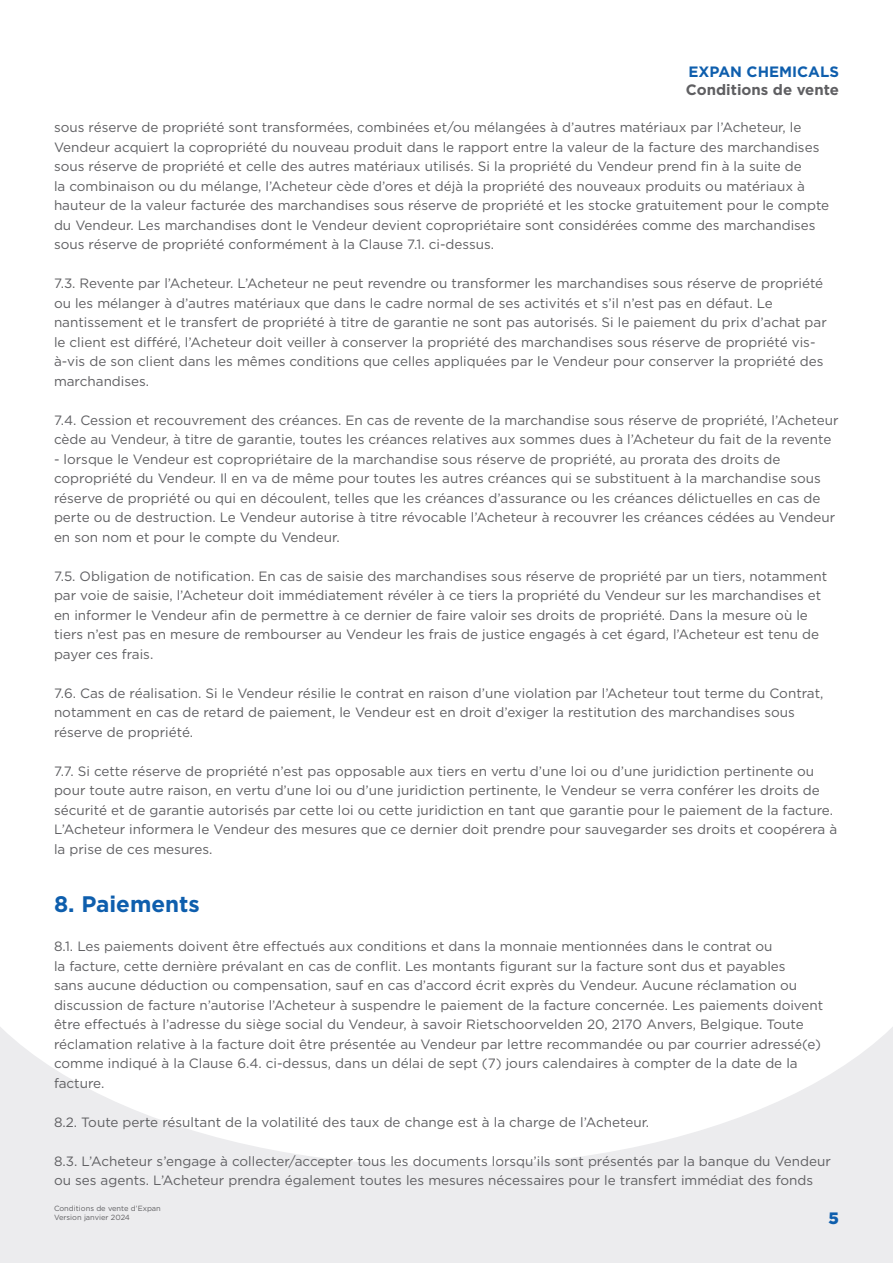
<style>
.page{position:relative;width:893px;height:1263px;background:#fff}
.page>*{position:absolute;margin:0;border:0;box-sizing:border-box;transform-origin:0 0}
.Body{font:700 22.5px "Gotham";color:#0e5ead}
.t1{font:900 16.5px "Gotham";color:#0e5ead}
.t2{font:700 15px "Gotham";color:#5f5f62}
.t3{font:700 15px "Gotham";color:#0e5ead}
.Body-2{font:13.5px/19.5px "Gotham";color:#5f5f62}
.t4{font:7.5px/9px "Gotham";color:#5f5f62}
</style>
<div class="page">
<div style="left:0;top:913px;width:893px;height:350px;background:#ececee"></div>
<svg style="left:0;top:913px;width:893px;height:253px;fill:#fff"></svg>
<p class="t3" style="left:688px;top:63px;width:152px">EXPAN CHEMICALS</p>
<p class="t2" style="left:686px;top:81px;width:155px">Conditions de vente</p>
<p class="Body-2" style="left:54px;top:117px;width:777px">sous réserve de propriété sont transformées, combinées et/ou mélangées à d’autres matériaux par l’Acheteur, le Vendeur acquiert la copropriété du nouveau produit dans le rapport entre la valeur de la facture des marchandises sous réserve de propriété et celle des autres matériaux utilisés. Si la propriété du Vendeur prend fin à la suite de<br>la combinaison ou du mélange, l’Acheteur cède d’ores et déjà la propriété des nouveaux produits ou matériaux à hauteur de la valeur facturée des marchandises sous réserve de propriété et les stocke gratuitement pour le compte du Vendeur. Les marchandises dont le Vendeur devient copropriétaire sont considérées comme des marchandises sous réserve de propriété conformément à la Clause 7.1. ci-dessus.</p>
<p class="Body-2" style="left:54px;top:273px;width:774px">7.3. Revente par l’Acheteur. L’Acheteur ne peut revendre ou transformer les marchandises sous réserve de propriété ou les mélanger à d’autres matériaux que dans le cadre normal de ses activités et s’il n’est pas en défaut. Le nantissement et le transfert de propriété à titre de garantie ne sont pas autorisés. Si le paiement du prix d’achat par le client est différé, l’Acheteur doit veiller à conserver la propriété des marchandises sous réserve de propriété vis&shy;à-vis de son client dans les mêmes conditions que celles appliquées par le Vendeur pour conserver la propriété des marchandises.</p>
<p class="Body-2" style="left:54px;top:410px;width:786px">7.4. Cession et recouvrement des créances. En cas de revente de la marchandise sous réserve de propriété, l’Acheteur cède au Vendeur, à titre de garantie, toutes les créances relatives aux sommes dues à l’Acheteur du fait de la revente</p>
<p class="Body-2" style="left:54px;top:449px;width:783px">- lorsque le Vendeur est copropriétaire de la marchandise sous réserve de propriété, au prorata des droits de copropriété du Vendeur. Il en va de même pour toutes les autres créances qui se substituent à la marchandise sous réserve de propriété ou qui en découlent, telles que les créances d’assurance ou les créances délictuelles en cas de perte ou de destruction. Le Vendeur autorise à titre révocable l’Acheteur à recouvrer les créances cédées au Vendeur en son nom et pour le compte du Vendeur.</p>
<p class="Body-2" style="left:54px;top:566px;width:775px">7.5. Obligation de notification. En cas de saisie des marchandises sous réserve de propriété par un tiers, notamment par voie de saisie, l’Acheteur doit immédiatement révéler à ce tiers la propriété du Vendeur sur les marchandises et en informer le Vendeur afin de permettre à ce dernier de faire valoir ses droits de propriété. Dans la mesure où le tiers n’est pas en mesure de rembourser au Vendeur les frais de justice engagés à cet égard, l’Acheteur est tenu de payer ces frais.</p>
<p class="Body-2" style="left:54px;top:683px;width:771px">7.6. Cas de réalisation. Si le Vendeur résilie le contrat en raison d’une violation par l’Acheteur tout terme du Contrat, notamment en cas de retard de paiement, le Vendeur est en droit d’exiger la restitution des marchandises sous réserve de propriété.</p>
<p class="Body-2" style="left:54px;top:761px;width:785px">7.7. Si cette réserve de propriété n’est pas opposable aux tiers en vertu d’une loi ou d’une juridiction pertinente ou pour toute autre raison, en vertu d’une loi ou d’une juridiction pertinente, le Vendeur se verra conférer les droits de sécurité et de garantie autorisés par cette loi ou cette juridiction en tant que garantie pour le paiement de la facture.<br>L’Acheteur informera le Vendeur des mesures que ce dernier doit prendre pour sauvegarder ses droits et coopérera à la prise de ces mesures.</p>
<p class="Body" style="left:54px;top:891px;width:147px">8. Paiements</p>
<p class="Body-2" style="left:54px;top:936px;width:771px">8.1. Les paiements doivent être effectués aux conditions et dans la monnaie mentionnées dans le contrat ou<br>la facture, cette dernière prévalant en cas de conflit. Les montants figurant sur la facture sont dus et payables<br>sans aucune déduction ou compensation, sauf en cas d’accord écrit exprès du Vendeur. Aucune réclamation ou discussion de facture n’autorise l’Acheteur à suspendre le paiement de la facture concernée. Les paiements doivent être effectués à l’adresse du siège social du Vendeur, à savoir Rietschoorvelden 20, 2170 Anvers, Belgique. Toute réclamation relative à la facture doit être présentée au Vendeur par lettre recommandée ou par courrier adressé(e) comme indiqué à la Clause 6.4. ci-dessus, dans un délai de sept (7) jours calendaires à compter de la date de la facture.</p>
<p class="Body-2" style="left:54px;top:1112px;width:597px">8.2. Toute perte résultant de la volatilité des taux de change est à la charge de l’Acheteur.</p>
<p class="Body-2" style="left:54px;top:1151px;width:778px">8.3. L’Acheteur s’engage à collecter/accepter tous les documents lorsqu’ils sont présentés par la banque du Vendeur ou ses agents. L’Acheteur prendra également toutes les mesures nécessaires pour le transfert immédiat des fonds</p>
<p class="t4" style="left:54px;top:1204px;width:108px">Conditions de vente d’Expan<br>Version janvier 2024</p>
<p class="t1" style="left:829px;top:1207px;width:12px">5</p>
</div>
